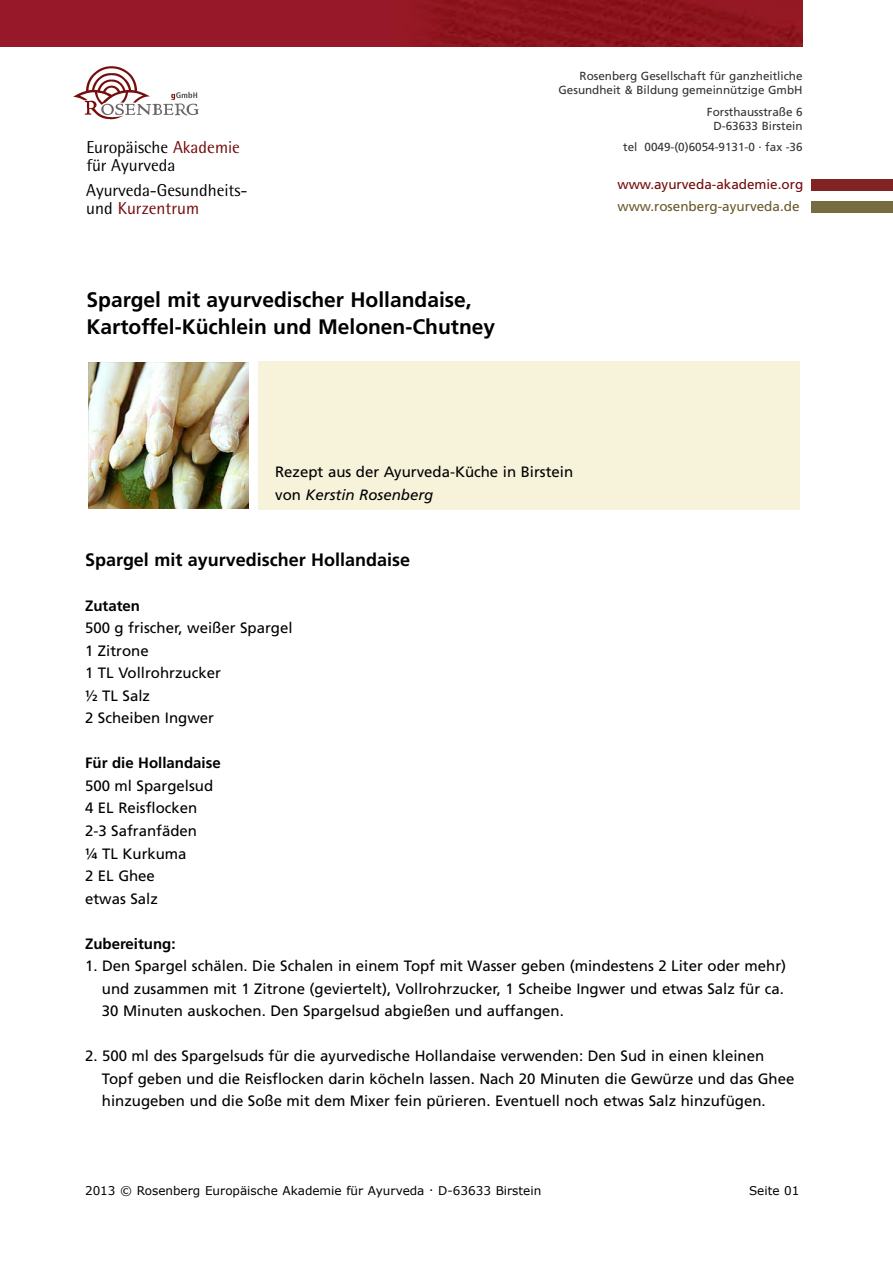
<style>
.page{position:relative;width:893px;height:1263px;background:#fff}
.page>*{position:absolute;margin:0;border:0;box-sizing:border-box;transform-origin:0 0}
.t1{font:700 21px/27px "Frutiger LT";color:#000}
.t2{font:700 18px "Frutiger LT";color:#000}
.t3{font:17.25px/18px "Rotis Semi Sans";color:#000}
.t4{font:15px/22.5px "Frutiger LT";color:#000}
.t5{font:700 15px "Frutiger LT";color:#000}
.t6{font:13.5px "Frutiger LT";color:#720a09}
.t7{font:13.5px "Frutiger LT";color:#685a2b}
.t8{font:12px "Verdana";color:#000}
.t9{font:11.7px/14.1px "Frutiger LT";color:#333;text-align:right}
.s1{color:#720a09}
.s2{font-style:italic}
</style>
<div class="page">
<div style="left:0;top:0;width:803px;height:47px;background:linear-gradient(to right,#991a2c,#8b131b)"></div>
<div style="left:85px;top:360px;width:163px;height:148px;background:linear-gradient(to bottom,#fff,#fff)"></div>
<img style="left:89px;top:362px;width:159px;height:146px">
<div style="left:258px;top:361px;width:541px;height:149px;background:#f7f2da"></div>
<img style="left:73px;top:66px;width:126px;height:54px">
<div style="left:811px;top:180px;width:82px;height:11px;background:#802322"></div>
<div style="left:811px;top:201px;width:82px;height:11px;background:#776b40"></div>
<p class="t9" style="left:558px;top:70px;width:246px">Rosenberg Gesellschaft für ganzheitliche<br>Gesundheit &amp; Bildung gemeinnützige GmbH</p>
<p class="t9" style="left:707px;top:106px;width:97px;text-align:center">Forsthausstraße 6<br>D-63633 Birstein</p>
<p class="t9" style="left:623px;top:141px;width:181px">tel 0049-(0)6054-9131-0 . fax -36</p>
<p class="t3" style="left:86px;top:140px;width:155px">Europäische <span class="s1">Akademie </span>für Ayurveda</p>
<p class="t3" style="left:86px;top:183px;width:163px">Ayurveda-Gesundheits&shy;und <span class="s1">Kurzentrum</span></p>
<p class="t6" style="left:617px;top:179px;width:187px">www.ayurveda-akademie.org</p>
<p class="t7" style="left:617px;top:201px;width:184px">www.rosenberg-ayurveda.de</p>
<h1 class="t1" style="left:87px;top:288px;width:410px">Spargel mit ayurvedischer Hollandaise,<br>Kartoffel-Küchlein und Melonen-Chutney</h1>
<p class="t4" style="left:275px;top:462px;width:300px">Rezept aus der Ayurveda-Küche in Birstein von <span class="s2">Kerstin Rosenberg</span></p>
<p class="t2" style="left:85px;top:552px;width:327px">Spargel mit ayurvedischer Hollandaise</p>
<p class="t5" style="left:85px;top:600px;width:56px">Zutaten</p>
<p class="t4" style="left:85px;top:618px;width:209px">500 g frischer, weißer Spargel<br>1 Zitrone<br>1 TL Vollrohrzucker<br>½ TL Salz<br>2 Scheiben Ingwer</p>
<p class="t5" style="left:85px;top:757px;width:137px">Für die Hollandaise</p>
<p class="t4" style="left:85px;top:776px;width:130px">500 ml Spargelsud<br>4 EL Reisflocken<br>2-3 Safranfäden ¼ TL Kurkuma<br>2 EL Ghee<br>etwas Salz</p>
<p class="t5" style="left:85px;top:937px;width:92px">Zubereitung:</p>
<p class="t4" style="left:102px;top:956px;width:686px;text-indent:-17px">1. Den Spargel schälen. Die Schalen in einem Topf mit Wasser geben (mindestens 2 Liter oder mehr) und zusammen mit 1 Zitrone (geviertelt), Vollrohrzucker, 1 Scheibe Ingwer und etwas Salz für ca.<br>30 Minuten auskochen. Den Spargelsud abgießen und auffangen.</p>
<p class="t4" style="left:102px;top:1046px;width:694px;text-indent:-17px">2. 500 ml des Spargelsuds für die ayurvedische Hollandaise verwenden: Den Sud in einen kleinen<br>Topf geben und die Reisflocken darin köcheln lassen. Nach 20 Minuten die Gewürze und das Ghee hinzugeben und die Soße mit dem Mixer fein pürieren. Eventuell noch etwas Salz hinzufügen.</p>
<p class="t8" style="left:85px;top:1183px;width:458px">2013 © Rosenberg Europäische Akademie für Ayurveda . D-63633 Birstein</p>
<p class="t8" style="left:749px;top:1183px;width:52px">Seite 01</p>
</div>
